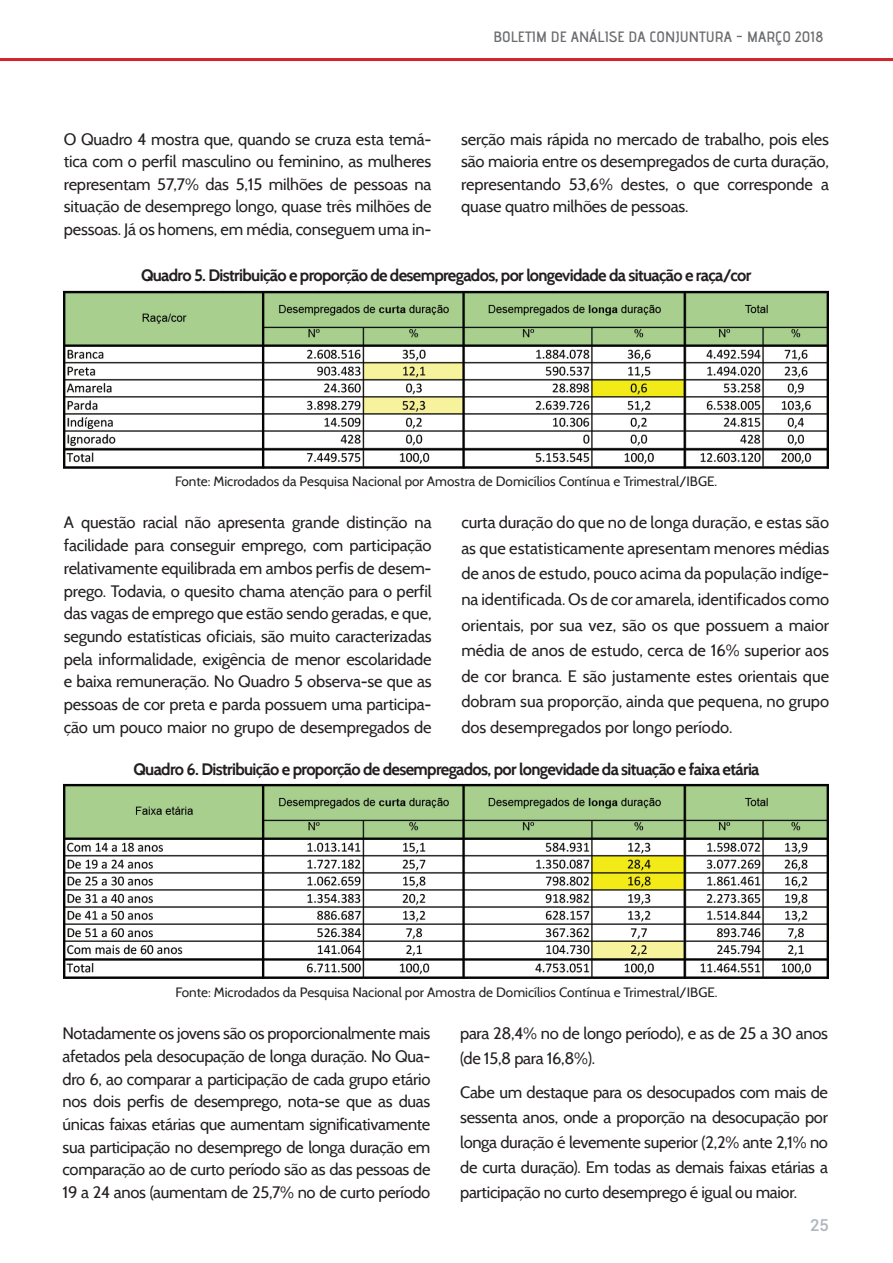
<style>
.page{position:relative;width:893px;height:1263px;background:#fff}
.page>*{position:absolute;margin:0;border:0;box-sizing:border-box;transform-origin:0 0}
.t1{font:16.5px/22.6px "Cabin";letter-spacing:-.01em;color:#231f20;text-align:justify}
.t2{font:700 16.5px "Cabin";letter-spacing:-.04em;color:#231f20}
.t3{font:500 16.5px "Roboto";color:#b1b5be}
.t4{font:15px "advent Bd 2";color:#6c6d70;scale:1.05 1}
.t5{font:13.5px "Cabin";color:#231f20}
</style>
<div class="page">
<hr style="left:0;top:58px;width:893px;height:3px;background:#d1232a">
<img style="left:63px;top:289px;width:765px;height:179px">
<img style="left:63px;top:783px;width:765px;height:195px">
<p class="t4" style="left:493px;top:28px;width:316px">BOLETIM DE ANÁLISE DA CONJUNTURA - MARÇO 2018</p>
<p class="t1" style="left:64px;top:128px;width:369px">O Quadro 4 mostra que, quando se cruza esta temá&shy;tica com o perfil masculino ou feminino, as mulheres representam 57,7% das 5,15 milhões de pessoas na situação de desemprego longo, quase três milhões de pessoas. Já os homens, em média, conseguem uma in-</p>
<p class="t1" style="left:461px;top:128px;width:369px">serção mais rápida no mercado de trabalho, pois eles são maioria entre os desempregados de curta duração, representando 53,6% destes, o que corresponde a quase quatro milhões de pessoas.</p>
<p class="t2" style="left:141px;top:266px;width:612px">Quadro 5. Distribuição e proporção de desempregados, por longevidade da situação e raça/cor</p>
<p class="t5" style="left:175px;top:473px;width:544px">Fonte: Microdados da Pesquisa Nacional por Amostra de Domicílios Contínua e Trimestral/IBGE.</p>
<p class="t1" style="left:64px;top:511px;width:369px">A questão racial não apresenta grande distinção na facilidade para conseguir emprego, com participação relativamente equilibrada em ambos perfis de desem&shy;prego. Todavia, o quesito chama atenção para o perfil das vagas de emprego que estão sendo geradas, e que, segundo estatísticas oficiais, são muito caracterizadas pela informalidade, exigência de menor escolaridade e baixa remuneração. No Quadro 5 observa-se que as pessoas de cor preta e parda possuem uma participa&shy;ção um pouco maior no grupo de desempregados de</p>
<p class="t1" style="left:461px;top:510px;width:369px;line-height:25.5px">curta duração do que no de longa duração, e estas são as que estatisticamente apresentam menores médias de anos de estudo, pouco acima da população indíge&shy;na identificada. Os de cor amarela, identificados como orientais, por sua vez, são os que possuem a maior média de anos de estudo, cerca de 16% superior aos de cor branca. E são justamente estes orientais que dobram sua proporção, ainda que pequena, no grupo dos desempregados por longo período.</p>
<p class="t2" style="left:133px;top:759px;width:628px">Quadro 6. Distribuição e proporção de desempregados, por longevidade da situação e faixa etária</p>
<p class="t5" style="left:175px;top:983px;width:544px">Fonte: Microdados da Pesquisa Nacional por Amostra de Domicílios Contínua e Trimestral/IBGE.</p>
<p class="t1" style="left:63px;top:1022px;width:369px">Notadamente os jovens são os proporcionalmente mais afetados pela desocupação de longa duração. No Qua&shy;dro 6, ao comparar a participação de cada grupo etário nos dois perfis de desemprego, nota-se que as duas únicas faixas etárias que aumentam significativamente sua participação no desemprego de longa duração em comparação ao de curto período são as das pessoas de 19 a 24 anos (aumentam de 25,7% no de curto período</p>
<p class="t1" style="left:460px;top:1021px;width:369px;line-height:24.9px">para 28,4% no de longo período), e as de 25 a 30 anos (de 15,8 para 16,8%).</p>
<p class="t1" style="left:460px;top:1079px;width:369px;line-height:24.9px">Cabe um destaque para os desocupados com mais de sessenta anos, onde a proporção na desocupação por longa duração é levemente superior (2,2% ante 2,1% no de curta duração). Em todas as demais faixas etárias a participação no curto desemprego é igual ou maior.</p>
<p class="t3" style="left:810px;top:1214px;width:20px">25</p>
</div>
